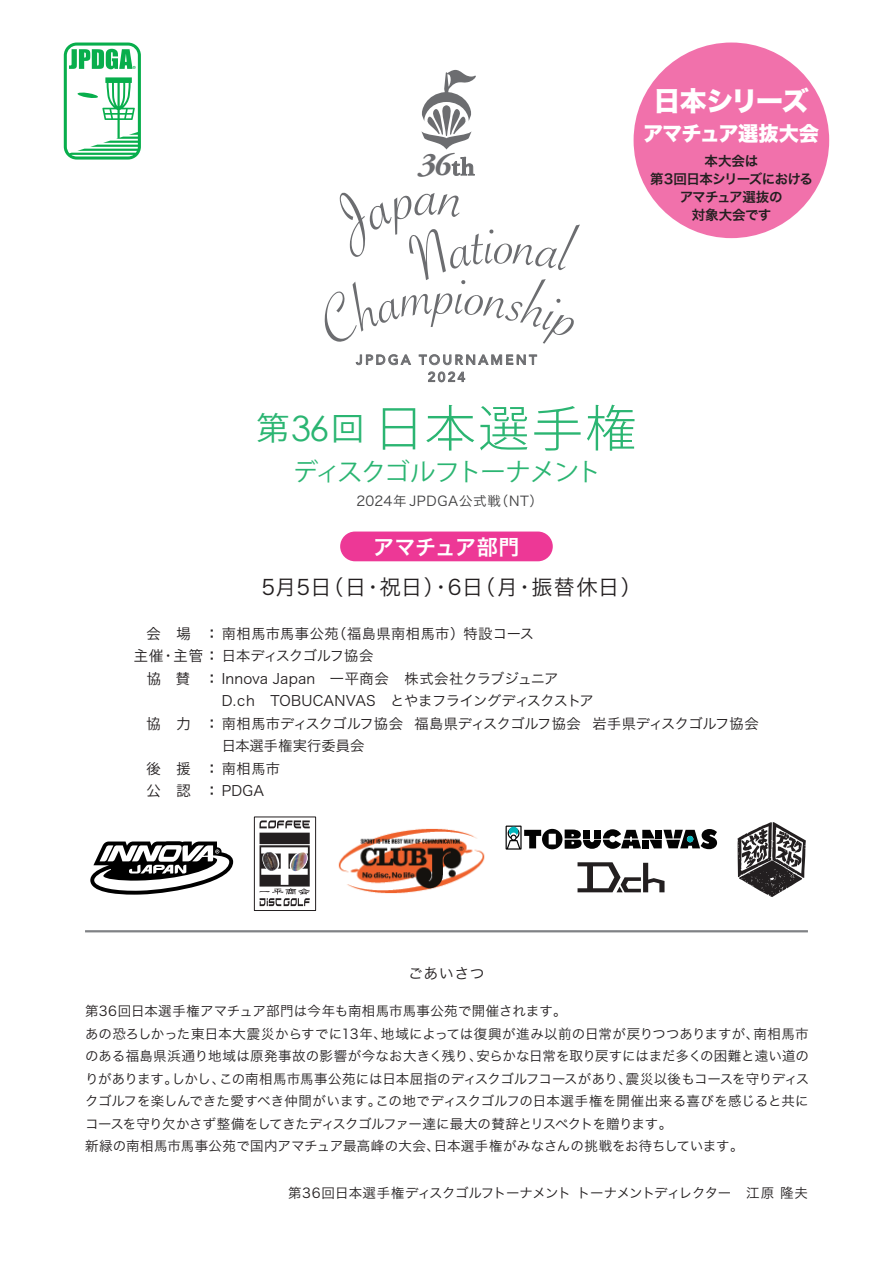
<style>
.page{position:relative;width:893px;height:1263px;background:#fff}
.page>*{position:absolute;margin:0;border:0;box-sizing:border-box;transform-origin:0 0}
.t1{font:70.5px "Savoye Let Plain";color:#6c6d70}
.t2{font:300 49.5px "Koz Go Pr 6 N";letter-spacing:.05em;color:#2bb572}
.t3{font:27px "Hira Kaku Std W8";letter-spacing:-.055em;color:#fff}
.t4{font:700 25.65px "Athelas";color:#6c6d70}
.t5{font:24.75px "Koz Go Pr 6 N";letter-spacing:-.065em;color:#2bb572}
.t6{font:21px "Hira Kaku Pro W3";letter-spacing:.025em;color:#231f20}
.t7{font:21px "Hira Kaku Pro W6";color:#fff}
.t8{font:20.25px "Hira Kaku Std W8";letter-spacing:-.03em;color:#fff}
.t9{font:15px "Hira Kaku Pro W3";letter-spacing:.025em;color:#231f20}
.t10{font:14.25px/22.5px "Hira Kaku Pro W3";letter-spacing:.005em;color:#231f20}
.t11{font:14.25px "Hira Kaku Pro W3";letter-spacing:-.015em;color:#231f20}
.t12{font:14.25px "Hira Kaku Pro W3";letter-spacing:.03em;color:#231f20}
.t13{font:14.25px "Hira Kaku Pro W3";letter-spacing:-.025em;color:#231f20}
.t14{font:14.25px/22.5px "Koz Go Pr 6 N";color:#231f20}
.t15{font:13.5px/22.5px "Hira Kaku Pro W3";color:#231f20}
.t16{font:13.5px "Hira Kaku Pro W3";letter-spacing:-.035em;color:#231f20}
.t17{font:13.5px/18px "Hira Kaku Pro W6";letter-spacing:-.035em;color:#231f20;text-align:center}
.t18{font:13.5px "Hira Kaku Pro W3";letter-spacing:.05em;color:#3e3e3f}
.t19{font:500 13.35px/17.1px "Avenir";letter-spacing:.195em;color:#6c6d70;text-align:center}
.s1{font-family:"Adobe Garamond Pro";font-style:italic;font-size:33.15px}
.s2{font-family:"Adobe Garamond Pro";font-style:italic;font-size:32.1px}
.s3{font-weight:400;font-size:31.95px}
.s4{font-family:"Century Gothic";font-weight:400;font-size:34.95px}
.s5{font-family:"Koz Go Pr 6 N"}
.s6{font-family:"Koz Go Pr 6 N";font-weight:200}
.s7{font-family:"Hira Kaku Pro W6"}
</style>
<div class="page">
<img style="left:338px;top:828px;width:147px;height:66px">
<svg style="left:90px;top:841px;width:143px;height:54px"></svg>
<svg style="left:64px;top:43px;width:77px;height:117px"></svg>
<svg style="left:259px;top:820px;width:51px;height:86px"></svg>
<img style="left:260px;top:844px;width:50px;height:35px">
<hr style="left:85px;top:930px;width:723px;height:2px;background:#808285">
<svg style="left:421px;top:70px;width:55px;height:80px"></svg>
<svg style="left:428px;top:372px;width:37px;height:10px"></svg>
<svg style="left:452px;top:157px;width:23px;height:19px"></svg>
<svg style="left:737px;top:822px;width:69px;height:75px"></svg>
<svg style="left:577px;top:862px;width:87px;height:30px"></svg>
<div style="left:254px;top:817px;width:62px;height:94px;border:1px solid #231f20"></div>
<svg style="left:506px;top:825px;width:211px;height:25px"></svg>
<div style="left:634px;top:43px;width:195px;height:195px;background:#f171ab;border-radius:50%"></div>
<div style="left:340px;top:531px;width:213px;height:30px;background:#ed3896;border-radius:15px"></div>
<svg style="left:355px;top:354px;width:183px;height:11px"></svg>
<h3 class="t4" style="left:418px;top:146px;width:58px"><span class="s1">3</span><span class="s2">6</span>th</h3>
<h3 class="t3" style="left:653px;top:85px;width:157px">日本シリーズ</h3>
<h3 class="t8" style="left:643px;top:122px;width:178px">アマチュア選抜大会</h3>
<p class="t17" style="left:650px;top:151px;width:164px">本大会は<br>第3回日本シリーズにおけるアマチュア選抜の<br>対象大会です</p>
<h1 class="t1" style="left:434px;top:246px;width:24px">p</h1>
<p class="t19" style="left:356px;top:351px;width:182px">JPDGA TOURNAMENT<br>2024</p>
<h2 class="t2" style="left:257px;top:400px;width:381px"><span class="s3">第</span><span class="s4">36</span><span class="s3">回</span>日本選手権</h2>
<h3 class="t5" style="left:293px;top:458px;width:310px">ディスクゴルフトーナメント</h3>
<p class="t18" style="left:357px;top:489px;width:188px">2024年 JPDGA公式戦（NT）</p>
<h3 class="t7" style="left:373px;top:528px;width:148px">アマチュア部門</h3>
<h3 class="t6" style="left:262px;top:569px;width:382px">5月5日（日・祝日）・6日（月・振替休日）</h3>
<p class="t14" style="left:146px;top:622px;width:46px">会　場</p>
<p class="t13" style="left:134px;top:643px;width:241px"><span class="s5">主催</span><span class="s6">・</span><span class="s5">主管</span><span class="s7">：</span>日本ディスクゴルフ協会</p>
<p class="t14" style="left:147px;top:667px;width:45px">協 賛</p>
<p class="t14" style="left:146px;top:712px;width:46px">協　力</p>
<p class="t14" style="left:146px;top:757px;width:46px">後　援公　認</p>
<p class="t12" style="left:205px;top:620px;width:331px"><span class="s7">：</span>南相馬市馬事公苑（福島県南相馬市）特設コース</p>
<p class="t10" style="left:205px;top:666px;width:355px"><span class="s7">：</span> Innova Japan 一平商会　株式会社クラブジュニア</p>
<p class="t10" style="left:205px;top:711px;width:555px"><span class="s7">：</span>南相馬市ディスクゴルフ協会 福島県ディスクゴルフ協会 岩手県ディスクゴルフ協会</p>
<p class="t10" style="left:205px;top:756px;width:77px"><span class="s7">：</span>南相馬市<span class="s7">：</span> PDGA</p>
<p class="t11" style="left:222px;top:688px;width:374px">D.ch　TOBUCANVAS　とやまフライングディスクストア</p>
<p class="t10" style="left:222px;top:733px;width:144px">日本選手権実行委員会</p>
<p class="t9" style="left:408px;top:959px;width:78px">ごあいさつ</p>
<p class="t15" style="left:85px;top:999px;width:726px">第36回日本選手権アマチュア部門は今年も南相馬市馬事公苑で開催されます。<br>あの恐ろしかった東日本大震災からすでに13年、地域によっては復興が進み以前の日常が戻りつつありますが、南相馬市のある福島県浜通り地域は原発事故の影響が今なお大きく残り、安らかな日常を取り戻すにはまだ多くの困難と遠い道のりがあります。しかし、この南相馬市馬事公苑には日本屈指のディスクゴルフコースがあり、震災以後もコースを守りディスクゴルフを楽しんできた愛すべき仲間がいます。この地でディスクゴルフの日本選手権を開催出来る喜びを感じると共にコースを守り欠かさず整備をしてきたディスクゴルファー達に最大の賛辞とリスペクトを贈ります。<br>新緑の南相馬市馬事公苑で国内アマチュア最高峰の大会、日本選手権がみなさんの挑戦をお待ちしています。</p>
<p class="t16" style="left:288px;top:1181px;width:521px">第36回日本選手権ディスクゴルフトーナメント トーナメントディレクター　江原 隆夫</p>
</div>
